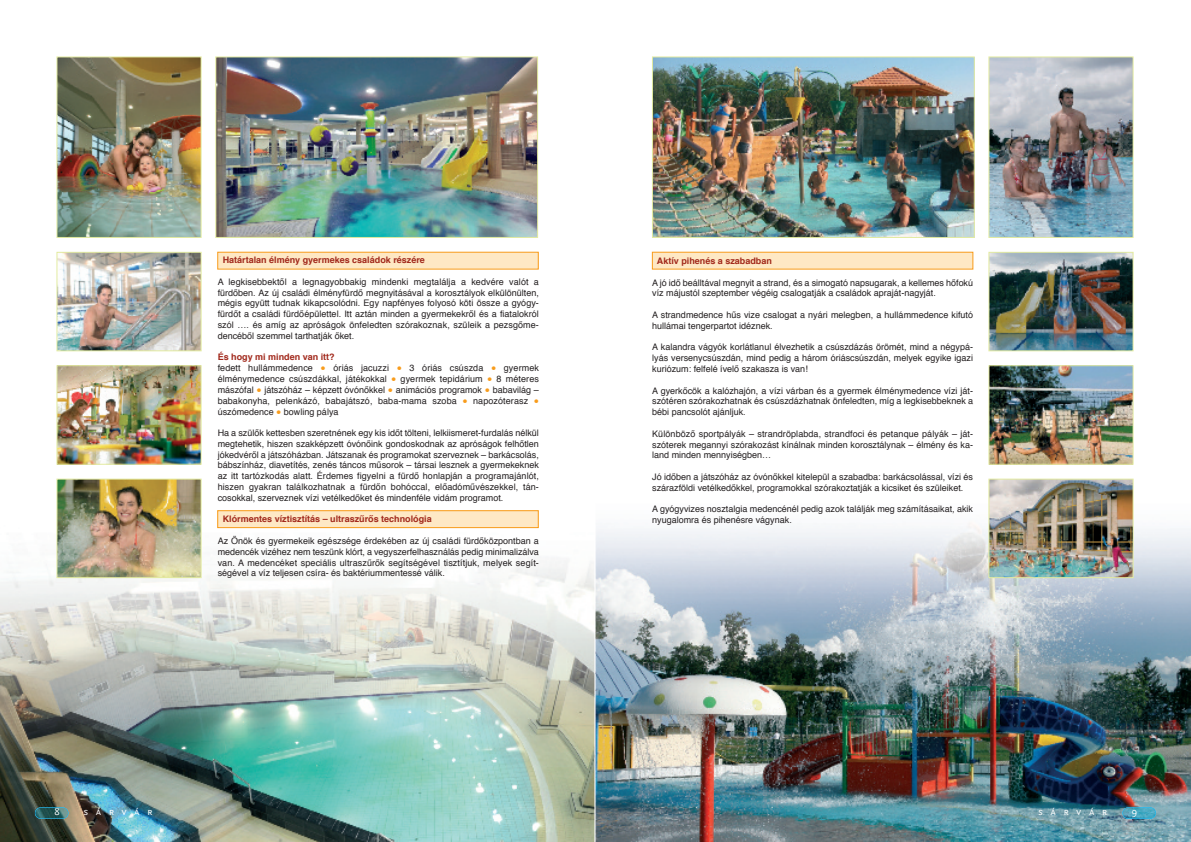
<style>
.page{position:relative;width:1191px;height:842px;background:#fff}
.page>*{position:absolute;margin:0;border:0;box-sizing:border-box;transform-origin:0 0}
.t1{font:10.6px "Scala Sans Caps";letter-spacing:.7em;color:#fff}
.t2{font:10.6px "Scala Sans";color:#fff}
.t3{font:9px/10.8px "Helvetica";color:#231f20;text-align:justify}
.t4{font:700 9px "Helvetica";color:#a1281b}
.s1{font-weight:700;color:#a1281b}
.s2{font-family:"Lucida Grande";color:#f89c1c}
</style>
<div class="page">
<img style="left:0;top:507px;width:594px;height:335px">
<img style="left:595px;top:487px;width:596px;height:355px">
<div style="left:218px;top:252px;width:320px;height:17px;background:#fee8c4"></div>
<div style="left:218px;top:252px;width:320px;height:17px;border:1px solid #f89c1c"></div>
<div style="left:220px;top:512px;width:316px;height:14px;background:#fee8c5"></div>
<div style="left:218px;top:510px;width:320px;height:18px;border:1px solid #f89c1c"></div>
<img style="left:35px;top:807px;width:33px;height:12px">
<div style="left:35px;top:807px;width:34px;height:12px;border:1px solid #00aeef;border-radius:6px"></div>
<img style="left:1122px;top:807px;width:33px;height:12px">
<div style="left:1122px;top:807px;width:34px;height:12px;border:1px solid #00aeef;border-radius:6px"></div>
<div style="left:652px;top:252px;width:320px;height:17px;background:#fee8c4"></div>
<div style="left:652px;top:252px;width:321px;height:17px;border:1px solid #f89c1c"></div>
<img style="left:59px;top:59px;width:140px;height:177px">
<div style="left:57px;top:57px;width:144px;height:181px;border:1px solid #e3eba1"></div>
<img style="left:217px;top:59px;width:319px;height:177px">
<div style="left:215px;top:57px;width:323px;height:181px;border:1px solid #e3eba1"></div>
<img style="left:59px;top:254px;width:140px;height:95px">
<div style="left:57px;top:252px;width:144px;height:99px;border:1px solid #e3eba1"></div>
<img style="left:59px;top:367px;width:140px;height:95px">
<div style="left:57px;top:365px;width:144px;height:99px;border:1px solid #e3eba1"></div>
<img style="left:59px;top:481px;width:140px;height:95px">
<div style="left:57px;top:479px;width:144px;height:99px;border:1px solid #e3eba1"></div>
<img style="left:990px;top:59px;width:141px;height:177px">
<div style="left:988px;top:57px;width:145px;height:181px;border:1px solid #e3eba1"></div>
<img style="left:654px;top:59px;width:318px;height:177px">
<div style="left:652px;top:57px;width:322px;height:181px;border:1px solid #e3eba1"></div>
<img style="left:990px;top:254px;width:141px;height:95px">
<div style="left:988px;top:252px;width:145px;height:99px;border:1px solid #e3eba1"></div>
<img style="left:990px;top:367px;width:141px;height:95px">
<div style="left:988px;top:365px;width:145px;height:99px;border:1px solid #e3eba1"></div>
<img style="left:990px;top:481px;width:141px;height:95px">
<div style="left:988px;top:479px;width:145px;height:99px;border:1px solid #e3eba1"></div>
<p class="t4" style="left:223px;top:256px;width:204px">Határtalan élmény gyermekes családok részére</p>
<p class="t3" style="left:218px;top:277px;width:323px">A legkisebbektől a legnagyobbakig mindenki megtalálja a kedvére valót a fürdőben. Az új családi élményfürdő megnyitásával a korosztályok elkülönülten, mégis együtt tudnak kikapcsolódni. Egy napfényes folyosó köti össze a gyógy&shy;fürdőt a családi fürdőépülettel. Itt aztán minden a gyermekekről és a fiatalokról szól …. és amíg az apróságok önfeledten szórakoznak, szüleik a pezsgőme&shy;dencéből szemmel tarthatják őket.</p>
<p class="t3" style="left:218px;top:352px;width:323px;text-align:left"><span class="s1">És hogy mi minden van itt?<br></span>fedett hullámmedence <span class="s2">●</span> óriás jacuzzi <span class="s2">●</span> 3 óriás csúszda <span class="s2">●</span> gyermek élménymedence csúszdákkal, játékokkal <span class="s2">●</span> gyermek tepidárium <span class="s2">●</span> 8 méteres mászófal <span class="s2">●</span> játszóház – képzett óvónőkkel <span class="s2">●</span> animációs programok <span class="s2">●</span> babavilág – babakonyha, pelenkázó, babajátszó, baba-mama szoba <span class="s2">●</span> napozóterasz <span class="s2">● </span>úszómedence <span class="s2">●</span> bowling pálya</p>
<p class="t3" style="left:218px;top:428px;width:323px">Ha a szülők kettesben szeretnének egy kis időt tölteni, lelkiismeret-furdalás nélkül megtehetik, hiszen szakképzett óvónőink gondoskodnak az apróságok felhőtlen jókedvéről a játszóházban. Játszanak és programokat szerveznek – barkácsolás, bábszínház, diavetítés, zenés táncos műsorok – társai lesznek a gyermekeknek az itt tartózkodás alatt. Érdemes figyelni a fürdő honlapján a programajánlót, hiszen gyakran találkozhatnak a fürdőn bohóccal, előadóművészekkel, tán&shy;cosokkal, szerveznek vízi vetélkedőket és mindenféle vidám programot.</p>
<p class="t4" style="left:223px;top:515px;width:211px">Klórmentes víztisztítás – ultraszűrős technológia</p>
<p class="t3" style="left:218px;top:536px;width:323px">Az Önök és gyermekeik egészsége érdekében az új családi fürdőközpontban a medencék vizéhez nem teszünk klórt, a vegyszerfelhasználás pedig minimalizálva van. A medencéket speciális ultraszűrők segítségével tisztítjuk, melyek segít&shy;ségével a víz teljesen csíra- és baktériummentessé válik.</p>
<p class="t4" style="left:657px;top:257px;width:117px">Aktív pihenés a szabadban</p>
<p class="t3" style="left:652px;top:278px;width:322px">A jó idő beálltával megnyit a strand, és a simogató napsugarak, a kellemes hőfokú víz májustól szeptember végéig csalogatják a családok apraját-nagyját.</p>
<p class="t3" style="left:652px;top:310px;width:322px">A strandmedence hűs vize csalogat a nyári melegben, a hullámmedence kifutó hullámai tengerpartot idéznek.</p>
<p class="t3" style="left:652px;top:343px;width:322px">A kalandra vágyók korlátlanul élvezhetik a csúszdázás örömét, mind a négypá&shy;lyás versenycsúszdán, mind pedig a három óriáscsúszdán, melyek egyike igazi kuriózum: felfelé ívelő szakasza is van!</p>
<p class="t3" style="left:652px;top:386px;width:322px">A gyerkőcök a kalózhajón, a vízi várban és a gyermek élménymedence vízi ját&shy;szótéren szórakozhatnak és csúszdázhatnak önfeledten, míg a legkisebbeknek a bébi pancsolót ajánljuk.</p>
<p class="t3" style="left:652px;top:429px;width:322px">Különböző sportpályák – strandröplabda, strandfoci és petanque pályák – ját&shy;szóterek megannyi szórakozást kínálnak minden korosztálynak – élmény és ka&shy;land minden mennyiségben…</p>
<p class="t3" style="left:652px;top:472px;width:322px">Jó időben a játszóház az óvónőkkel kitelepül a szabadba: barkácsolással, vízi és szárazföldi vetélkedőkkel, programokkal szórakoztatják a kicsiket és szüleiket.</p>
<p class="t3" style="left:652px;top:505px;width:322px">A gyógyvizes nosztalgia medencénél pedig azok találják meg számításaikat, akik nyugalomra és pihenésre vágynak.</p>
<p class="t2" style="left:55px;top:805px;width:7px">8</p>
<p class="t1" style="left:83px;top:806px;width:71px">sárvár</p>
<p class="t1" style="left:1038px;top:806px;width:71px">sárvár</p>
<p class="t2" style="left:1131px;top:805px;width:7px">9</p>
</div>
